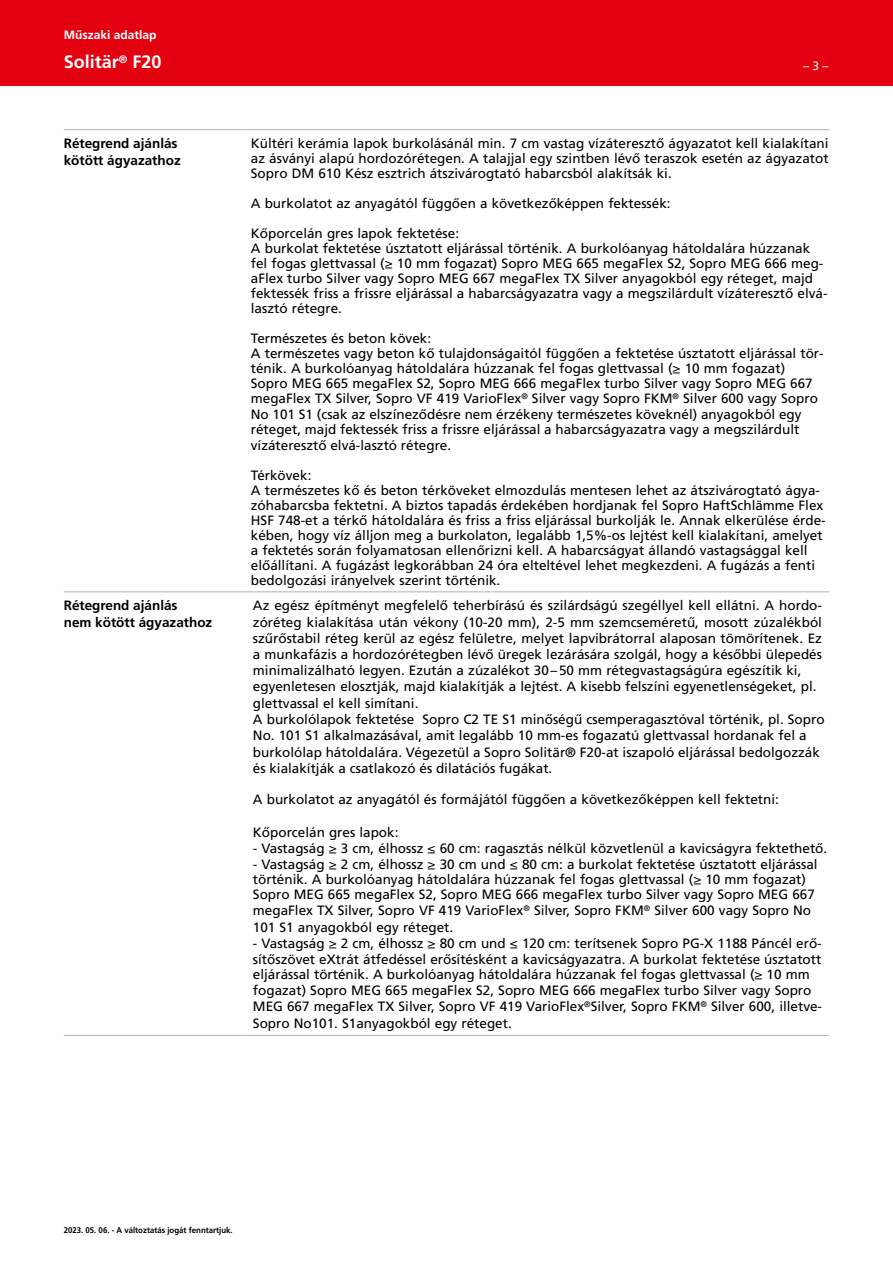
<style>
.page{position:relative;width:893px;height:1263px;background:#fff}
.page>*{position:absolute;margin:0;border:0;box-sizing:border-box;transform-origin:0 0}
.t1{font:700 18px "Sto Frutiger";color:#fff}
.t2{font:13.5px/15px "Sto Frutiger";color:#000}
.t3{font:700 13.5px/16.5px "Sto Frutiger";color:#000}
.t4{font:700 12px "Sto Frutiger";color:#fff}
.t5{font:12px "Sto Frutiger";color:#fff}
.t6{font:700 8.25px "Sto Frutiger";color:#000;scale:.95 1}
</style>
<div class="page">
<div style="left:0;top:0;width:893px;height:85px;background:#e3000f"></div>
<hr style="left:64px;top:129px;width:178px;height:1px;background:#b1b2b3">
<hr style="left:242px;top:129px;width:587px;height:1px;background:#b1b2b3">
<hr style="left:64px;top:591px;width:178px;height:1px;background:#b1b2b3">
<hr style="left:242px;top:591px;width:587px;height:1px;background:#b1b2b3">
<hr style="left:64px;top:1035px;width:178px;height:1px;background:#b1b2b3">
<hr style="left:242px;top:1035px;width:587px;height:1px;background:#b1b2b3">
<p class="t4" style="left:64px;top:28px;width:94px">Műszaki adatlap</p>
<h1 class="t1" style="left:64px;top:52px;width:99px">Solitär<sup>®</sup> F20</h1>
<p class="t5" style="left:803px;top:59px;width:27px">– 3 –</p>
<p class="t3" style="left:64px;top:135px;width:119px">Rétegrend ajánlás kötött ágyazathoz</p>
<p class="t2" style="left:251px;top:136px;width:579px;text-align:justify">Kültéri kerámia lapok burkolásánál min. 7 cm vastag vízáteresztő ágyazatot kell kialakítani az ásványi alapú hordozórétegen. A talajjal egy szintben lévő teraszok esetén az ágyazatot Sopro DM 610 Kész esztrich átszivárogtató habarcsból alakítsák ki.</p>
<p class="t2" style="left:251px;top:196px;width:421px">A burkolatot az anyagától függően a következőképpen fektessék:</p>
<p class="t2" style="left:251px;top:226px;width:578px">Kőporcelán gres lapok fektetése:<br>A burkolat fektetése úsztatott eljárással történik. A burkolóanyag hátoldalára húzzanak fel fogas glettvassal (≥ 10 mm fogazat) Sopro MEG 665 megaFlex S2, Sopro MEG 666 meg&shy;aFlex turbo Silver vagy Sopro MEG 667 megaFlex TX Silver anyagokból egy réteget, majd fektessék friss a frissre eljárással a habarcságyazatra vagy a megszilárdult vízáteresztő elvá&shy;lasztó rétegre.</p>
<p class="t2" style="left:251px;top:331px;width:574px">Természetes és beton kövek:<br>A természetes vagy beton kő tulajdonságaitól függően a fektetése úsztatott eljárással tör&shy;ténik. A burkolóanyag hátoldalára húzzanak fel fogas glettvassal (≥ 10 mm fogazat)<br>Sopro MEG 665 megaFlex S2, Sopro MEG 666 megaFlex turbo Silver vagy Sopro MEG 667 megaFlex TX Silver, Sopro VF 419 VarioFlex<sup>®</sup> Silver vagy Sopro FKM<sup>®</sup> Silver 600 vagy Sopro No 101 S1 (csak az elszíneződésre nem érzékeny természetes köveknél) anyagokból egy réteget, majd fektessék friss a frissre eljárással a habarcságyazatra vagy a megszilárdult vízáteresztő elvá-lasztó rétegre.</p>
<p class="t2" style="left:251px;top:468px;width:576px">Térkövek:<br>A természetes kő és beton térköveket elmozdulás mentesen lehet az átszivárogtató ágya&shy;zóhabarcsba fektetni. A biztos tapadás érdekében hordjanak fel Sopro HaftSchlämme Flex HSF 748-et a térkő hátoldalára és friss a friss eljárással burkolják le. Annak elkerülése érde&shy;kében, hogy víz álljon meg a burkolaton, legalább 1,5%-os lejtést kell kialakítani, amelyet a fektetés során folyamatosan ellenőrizni kell. A habarcságyat állandó vastagsággal kell előállítani. A fugázást legkorábban 24 óra elteltével lehet megkezdeni. A fugázás a fenti bedolgozási irányelvek szerint történik.</p>
<p class="t3" style="left:64px;top:598px;width:150px">Rétegrend ajánlás<br>nem kötött ágyazathoz</p>
<p class="t2" style="left:253px;top:598px;width:573px;line-height:16.2px">Az egész építményt megfelelő teherbírású és szilárdságú szegéllyel kell ellátni. A hordo&shy;zóréteg kialakítása után vékony (10-20 mm), 2-5 mm szemcseméretű, mosott zúzalékból szűrőstabil réteg kerül az egész felületre, melyet lapvibrátorral alaposan tömörítenek. Ez a munkafázis a hordozórétegben lévő üregek lezárására szolgál, hogy a későbbi ülepedés minimalizálható legyen. Ezután a zúzalékot 30 – 50 mm rétegvastagságúra egészítik ki, egyenletesen elosztják, majd kialakítják a lejtést. A kisebb felszíni egyenetlenségeket, pl. glettvassal el kell simítani.<br>A burkolólapok fektetése Sopro C2 TE S1 minőségű csemperagasztóval történik, pl. Sopro No. 101 S1 alkalmazásával, amit legalább 10 mm-es fogazatú glettvassal hordanak fel a burkolólap hátoldalára. Végezetül a Sopro Solitär® F20-at iszapoló eljárással bedolgozzák és kialakítják a csatlakozó és dilatációs fugákat.</p>
<p class="t2" style="left:253px;top:792px;width:527px">A burkolatot az anyagától és formájától függően a következőképpen kell fektetni:</p>
<p class="t2" style="left:253px;top:825px;width:147px">Kőporcelán gres lapok:</p>
<p class="t2" style="left:253px;top:841px;width:576px">- Vastagság ≥ 3 cm, élhossz ≤ 60 cm: ragasztás nélkül közvetlenül a kavicságyra fektethető.</p>
<p class="t2" style="left:253px;top:857px;width:566px;line-height:15.6px">- Vastagság ≥ 2 cm, élhossz ≥ 30 cm und ≤ 80 cm: a burkolat fektetése úsztatott eljárással történik. A burkolóanyag hátoldalára húzzanak fel fogas glettvassal (≥ 10 mm fogazat)<br>Sopro MEG 665 megaFlex S2, Sopro MEG 666 megaFlex turbo Silver vagy Sopro MEG 667 megaFlex TX Silver, Sopro VF 419 VarioFlex<sup>®</sup> Silver, Sopro FKM<sup>®</sup> Silver 600 vagy Sopro No 101 S1 anyagokból egy réteget.</p>
<p class="t2" style="left:253px;top:935px;width:571px;line-height:15.9px">- Vastagság ≥ 2 cm, élhossz ≥ 80 cm und ≤ 120 cm: terítsenek Sopro PG-X 1188 Páncél erő&shy;sítőszövet eXtrát átfedéssel erősítésként a kavicságyazatra. A burkolat fektetése úsztatott eljárással történik. A burkolóanyag hátoldalára húzzanak fel fogas glettvassal (≥ 10 mm fogazat) Sopro MEG 665 megaFlex S2, Sopro MEG 666 megaFlex turbo Silver vagy Sopro MEG 667 megaFlex TX Silver, Sopro VF 419 VarioFlex<sup>®</sup>Silver, Sopro FKM<sup>®</sup> Silver 600, illetve-Sopro No101. S1anyagokból egy réteget.</p>
<p class="t6" style="left:64px;top:1225px;width:179px">2023. 05. 06. - A változtatás jogát fenntartjuk.</p>
</div>
